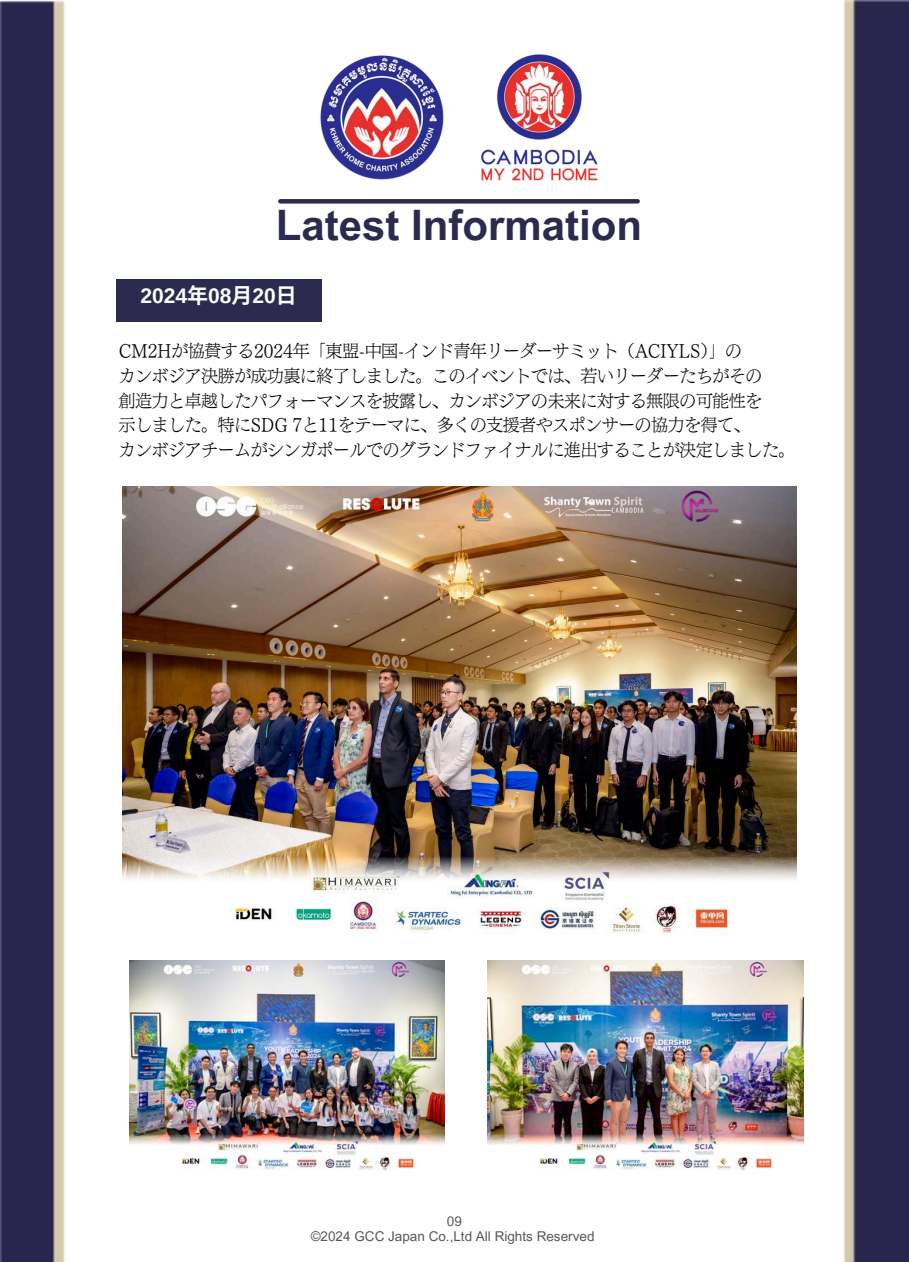
<style>
.page{position:relative;width:909px;height:1262px;background:#fff}
.page>*{position:absolute;margin:0;border:0;box-sizing:border-box;transform-origin:0 0}
.t1{font:700 42px "Arial MT Pro";color:#2c2a4f}
.t2{font:700 21px "Arimo";color:#fff}
.t3{font:16.5px/24.8px "Canva Tsuku News Min Pr 6 N L";color:#000}
.t4{font:13.5px "Arial MT Pro";color:#585858}
.s1{font-family:"Noto Sans CJ Ksc"}
</style>
<div class="page">
<img style="left:0;top:0;width:909px;height:1261px">
<div style="left:116px;top:279px;width:205px;height:42px;background:#2c2a4f"></div>
<img style="left:300px;top:34px;width:318px;height:165px">
<hr style="left:280px;top:199px;width:358px;height:4px;background:#2c2a4f">
<img style="left:122px;top:486px;width:674px;height:448px">
<img style="left:129px;top:960px;width:316px;height:210px">
<img style="left:488px;top:960px;width:315px;height:210px">
<p class="t1" style="left:276px;top:210px;width:368px">Latest Information</p>
<p class="t2" style="left:140px;top:283px;width:151px">2024<span class="s1">年</span>08<span class="s1">月</span> 20<span class="s1">日</span></p>
<p class="t3" style="left:119px;top:338px;width:678px">CM2Hが協賛する2024年「東盟-中国-インド青年リーダーサミット（ACIYLS）」の<br>カンボジア決勝が成功裏に終了しました。このイベントでは、若いリーダーたちがその<br>創造力と卓越したパフォーマンスを披露し、カンボジアの未来に対する無限の可能性を<br>示しました。特にSDG 7と11をテーマに、多くの支援者やスポンサーの協力を得て、<br>カンボジアチームがシンガポールでのグランドファイナルに進出することが決定しました。</p>
<p class="t4" style="left:447px;top:1215px;width:17px">09</p>
<p class="t4" style="left:311px;top:1231px;width:285px">©️2024 GCC Japan Co.,Ltd All Rights Reserved</p>
</div>
